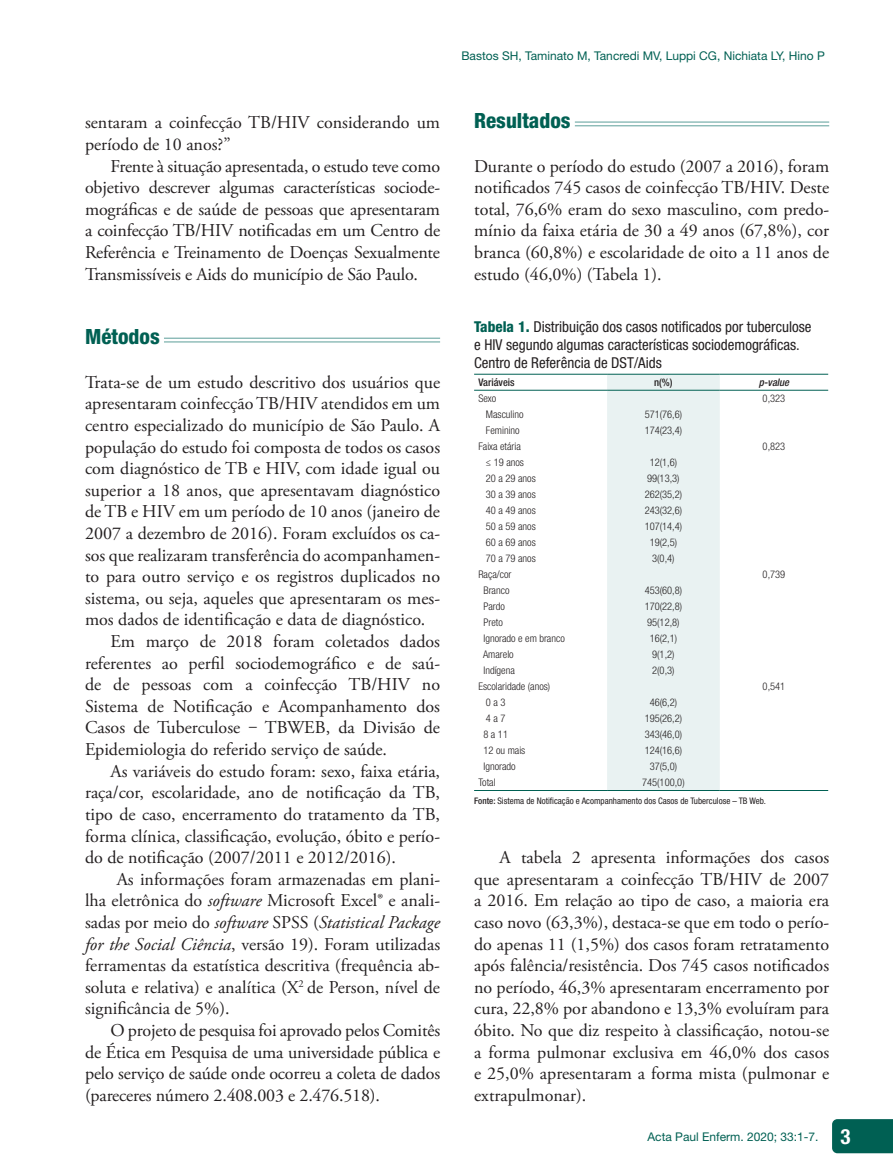
<style>
.page{position:relative;width:893px;height:1170px;background:#fff}
.page>*{position:absolute;margin:0;border:0;box-sizing:border-box;transform-origin:0 0}
.t1{font:800 condensed 21px "Helvetica Neue LT Std";color:#006053}
.t2{font:18px/21.6px "Adobe Garamond Pro";color:#231f20;text-align:justify}
.t3{font:italic 18px "Adobe Garamond Pro";color:#231f20}
.t4{font:condensed 15px/18px "Helvetica Neue LT Std";color:#231f20}
.t5{font:12px "Helvetica Neue LT Std";color:#006053}
.t6{font:300 condensed 10.5px "Helvetica Neue LT Std";color:#231f20}
.t7{font:500 condensed 10.5px "Helvetica Neue LT Std";color:#231f20}
.t8{font:italic 500 condensed 10.5px "Helvetica Neue LT Std";color:#231f20}
.t9{font:condensed 9px "Helvetica Neue LT Std";color:#231f20}
.s1{font-style:italic}
.s2{font-style:normal}
.s3{font-weight:800;color:#006053}
.s4{font-weight:500}
.s5{font-weight:700;font-stretch:condensed;font-size:21px;color:#fff}
</style>
<div class="page">
<div style="left:832px;top:1119px;width:61px;height:34px;background:#006053"></div>
<hr style="left:85px;top:338px;width:355px;height:1px;background:#5c9e99">
<hr style="left:85px;top:341px;width:355px;height:1px;background:#5c9e99">
<div style="left:85px;top:331px;width:79px;height:20px;background:#fff"></div>
<hr style="left:474px;top:122px;width:355px;height:1px;background:#5c9e99">
<hr style="left:474px;top:125px;width:355px;height:1px;background:#5c9e99">
<div style="left:474px;top:115px;width:101px;height:20px;background:#fff"></div>
<div style="left:607px;top:375px;width:113px;height:415px;background:#e9f2f2"></div>
<hr style="left:474px;top:790px;width:133px;height:1px;background:#006053">
<hr style="left:607px;top:790px;width:113px;height:1px;background:#006053">
<hr style="left:720px;top:790px;width:108px;height:1px;background:#006053">
<hr style="left:474px;top:374px;width:133px;height:1px;background:#006053">
<hr style="left:607px;top:374px;width:113px;height:1px;background:#006053">
<hr style="left:720px;top:374px;width:108px;height:1px;background:#006053">
<hr style="left:474px;top:390px;width:133px;height:1px;background:#006053">
<hr style="left:607px;top:390px;width:113px;height:1px;background:#006053">
<hr style="left:720px;top:390px;width:108px;height:1px;background:#006053">
<p class="t2" style="left:85px;top:112px;width:357px">sentaram a coinfecção TB/HIV considerando um período de 10 anos?”</p>
<p class="t2" style="left:85px;top:156px;width:357px;text-indent:26px">Frente à situação apresentada, o estudo teve como objetivo descrever algumas características sociode&shy;mográficas e de saúde de pessoas que apresentaram a coinfecção TB/HIV notificadas em um Centro de Referência e Treinamento de Doenças Sexualmente Transmissíveis e Aids do município de São Paulo.</p>
<p class="t1" style="left:85px;top:324px;width:76px">Métodos</p>
<p class="t2" style="left:85px;top:372px;width:357px">Trata-se de um estudo descritivo dos usuários que</p>
<p class="t2" style="left:85px;top:393px;width:357px">apresentaram coinfecção TB/HIV atendidos em um</p>
<p class="t2" style="left:85px;top:415px;width:356px">centro especializado do município de São Paulo. A</p>
<p class="t2" style="left:85px;top:436px;width:357px">população do estudo foi composta de todos os casos</p>
<p class="t2" style="left:85px;top:458px;width:356px">com diagnóstico de TB e HIV, com idade igual ou</p>
<p class="t2" style="left:85px;top:480px;width:357px">superior a 18 anos, que apresentavam diagnóstico</p>
<p class="t2" style="left:85px;top:501px;width:356px">de TB e HIV em um período de 10 anos (janeiro de</p>
<p class="t2" style="left:85px;top:523px;width:357px">2007 a dezembro de 2016). Foram excluídos os ca-</p>
<p class="t2" style="left:85px;top:544px;width:357px">sos que realizaram transferência do acompanhamen-</p>
<p class="t2" style="left:85px;top:566px;width:357px">to para outro serviço e os registros duplicados no</p>
<p class="t2" style="left:85px;top:588px;width:357px">sistema, ou seja, aqueles que apresentaram os mes-</p>
<p class="t2" style="left:85px;top:609px;width:342px">mos dados de identificação e data de diagnóstico.</p>
<p class="t2" style="left:111px;top:631px;width:331px">Em março de 2018 foram coletados dados</p>
<p class="t2" style="left:85px;top:652px;width:357px">referentes ao perfil sociodemográfico e de saú-</p>
<p class="t2" style="left:85px;top:674px;width:357px">de de pessoas com a coinfecção TB/HIV no</p>
<p class="t2" style="left:85px;top:696px;width:357px">Sistema de Notificação e Acompanhamento dos</p>
<p class="t2" style="left:85px;top:717px;width:357px">Casos de Tuberculose ‒ TBWEB, da Divisão de</p>
<p class="t2" style="left:85px;top:739px;width:304px">Epidemiologia do referido serviço de saúde.</p>
<p class="t2" style="left:111px;top:760px;width:331px">As variáveis do estudo foram: sexo, faixa etária,</p>
<p class="t2" style="left:85px;top:782px;width:357px">raça/cor, escolaridade, ano de notificação da TB,</p>
<p class="t2" style="left:85px;top:804px;width:357px">tipo de caso, encerramento do tratamento da TB,</p>
<p class="t2" style="left:85px;top:825px;width:357px">forma clínica, classificação, evolução, óbito e perío-</p>
<p class="t2" style="left:85px;top:847px;width:313px">do de notificação (2007/2011 e 2012/2016).</p>
<p class="t2" style="left:117px;top:868px;width:325px">As informações foram armazenadas em plani-</p>
<p class="t2" style="left:85px;top:890px;width:357px">lha eletrônica do <span class="s1">software</span> Microsoft Excel® e anali-</p>
<p class="t3" style="left:85px;top:911px;width:357px"><span class="s2">sadas por meio do</span> software <span class="s2">SPSS (</span>Statistical Package</p>
<p class="t2" style="left:85px;top:933px;width:357px"><span class="s1">for the Social Ciência</span>, versão 19). Foram utilizadas</p>
<p class="t2" style="left:85px;top:955px;width:357px">ferramentas da estatística descritiva (frequência ab-</p>
<p class="t2" style="left:85px;top:976px;width:357px">soluta e relativa) e analítica (X<sup>2</sup> de Person, nível de</p>
<p class="t2" style="left:85px;top:998px;width:146px">significância de 5%).</p>
<p class="t2" style="left:111px;top:1020px;width:331px">O projeto de pesquisa foi aprovado pelos Comitês</p>
<p class="t2" style="left:85px;top:1041px;width:357px">de Ética em Pesquisa de uma universidade pública e</p>
<p class="t2" style="left:85px;top:1063px;width:357px">pelo serviço de saúde onde ocorreu a coleta de dados</p>
<p class="t2" style="left:85px;top:1084px;width:296px">(pareceres número 2.408.003 e 2.476.518).</p>
<p class="t5" style="left:461px;top:48px;width:365px">Bastos SH, Taminato M, Tancredi MV, Luppi CG, Nichiata LY, Hino P</p>
<p class="t1" style="left:474px;top:108px;width:98px">Resultados</p>
<p class="t2" style="left:474px;top:156px;width:357px">Durante o período do estudo (2007 a 2016), foram notificados 745 casos de coinfecção TB/HIV. Deste total, 76,6% eram do sexo masculino, com predo&shy;mínio da faixa etária de 30 a 49 anos (67,8%), cor branca (60,8%) e escolaridade de oito a 11 anos de estudo (46,0%) (Tabela 1).</p>
<p class="t4" style="left:474px;top:317px;width:339px"><span class="s3">Tabela 1.</span> Distribuição dos casos notificados por tuberculose e HIV segundo algumas características sociodemográficas.<br>Centro de Referência de DST/Aids</p>
<p class="t7" style="left:478px;top:376px;width:38px">Variáveis</p>
<p class="t7" style="left:654px;top:376px;width:20px">n(%)</p>
<p class="t8" style="left:759px;top:376px;width:32px">p-value</p>
<p class="t6" style="left:478px;top:392px;width:19px">Sexo</p>
<p class="t6" style="left:763px;top:392px;width:24px">0,323</p>
<p class="t6" style="left:486px;top:408px;width:39px">Masculino</p>
<p class="t6" style="left:645px;top:408px;width:39px">571(76,6)</p>
<p class="t6" style="left:486px;top:424px;width:35px">Feminino</p>
<p class="t6" style="left:645px;top:424px;width:39px">174(23,4)</p>
<p class="t6" style="left:478px;top:440px;width:44px">Faixa etária</p>
<p class="t6" style="left:763px;top:440px;width:24px">0,823</p>
<p class="t6" style="left:486px;top:456px;width:40px">≤ 19 anos</p>
<p class="t6" style="left:650px;top:456px;width:29px">12(1,6)</p>
<p class="t6" style="left:486px;top:472px;width:51px">20 a 29 anos</p>
<p class="t6" style="left:647px;top:472px;width:34px">99(13,3)</p>
<p class="t6" style="left:486px;top:488px;width:51px">30 a 39 anos</p>
<p class="t6" style="left:645px;top:488px;width:39px">262(35,2)</p>
<p class="t6" style="left:486px;top:504px;width:51px">40 a 49 anos</p>
<p class="t6" style="left:645px;top:504px;width:39px">243(32,6)</p>
<p class="t6" style="left:486px;top:520px;width:51px">50 a 59 anos</p>
<p class="t6" style="left:645px;top:520px;width:39px">107(14,4)</p>
<p class="t6" style="left:486px;top:536px;width:51px">60 a 69 anos</p>
<p class="t6" style="left:650px;top:536px;width:29px">19(2,5)</p>
<p class="t6" style="left:486px;top:552px;width:51px">70 a 79 anos</p>
<p class="t6" style="left:652px;top:552px;width:24px">3(0,4)</p>
<p class="t6" style="left:478px;top:568px;width:35px">Raça/cor</p>
<p class="t6" style="left:763px;top:568px;width:24px">0,739</p>
<p class="t6" style="left:483px;top:584px;width:28px">Branco</p>
<p class="t6" style="left:645px;top:584px;width:39px">453(60,8)</p>
<p class="t6" style="left:483px;top:600px;width:23px">Pardo</p>
<p class="t6" style="left:645px;top:600px;width:39px">170(22,8)</p>
<p class="t6" style="left:483px;top:616px;width:21px">Preto</p>
<p class="t6" style="left:647px;top:616px;width:34px">95(12,8)</p>
<p class="t6" style="left:483px;top:632px;width:83px">Ignorado e em branco</p>
<p class="t6" style="left:650px;top:632px;width:29px">16(2,1)</p>
<p class="t6" style="left:483px;top:648px;width:32px">Amarelo</p>
<p class="t6" style="left:652px;top:648px;width:24px">9(1,2)</p>
<p class="t6" style="left:483px;top:664px;width:33px">Indígena</p>
<p class="t6" style="left:652px;top:664px;width:24px">2(0,3)</p>
<p class="t6" style="left:478px;top:680px;width:73px">Escolaridade (anos)</p>
<p class="t6" style="left:763px;top:680px;width:24px">0,541</p>
<p class="t6" style="left:486px;top:696px;width:21px">0 a 3</p>
<p class="t6" style="left:650px;top:696px;width:29px">46(6,2)</p>
<p class="t6" style="left:486px;top:712px;width:21px">4 a 7</p>
<p class="t6" style="left:645px;top:712px;width:39px">195(26,2)</p>
<p class="t6" style="left:483px;top:728px;width:26px">8 a 11</p>
<p class="t6" style="left:645px;top:728px;width:39px">343(46,0)</p>
<p class="t6" style="left:483px;top:744px;width:43px">12 ou mais</p>
<p class="t6" style="left:645px;top:744px;width:39px">124(16,6)</p>
<p class="t6" style="left:483px;top:760px;width:34px">Ignorado</p>
<p class="t6" style="left:650px;top:760px;width:29px">37(5,0)</p>
<p class="t6" style="left:478px;top:776px;width:19px">Total</p>
<p class="t6" style="left:642px;top:776px;width:44px">745(100,0)</p>
<p class="t9" style="left:474px;top:795px;width:293px"><span class="s4">Fonte:</span> Sistema de Notificação e Acompanhamento dos Casos de Tuberculose – TB Web.</p>
<p class="t2" style="left:474px;top:847px;width:357px;text-indent:26px">A tabela 2 apresenta informações dos casos que apresentaram a coinfecção TB/HIV de 2007 a 2016. Em relação ao tipo de caso, a maioria era caso novo (63,3%), destaca-se que em todo o perío&shy;do apenas 11 (1,5%) dos casos foram retratamento após falência/resistência. Dos 745 casos notificados no período, 46,3% apresentaram encerramento por cura, 22,8% por abandono e 13,3% evoluíram para óbito. No que diz respeito à classificação, notou-se a forma pulmonar exclusiva em 46,0% dos casos e 25,0% apresentaram a forma mista (pulmonar e extrapulmonar).</p>
<p class="t5" style="left:647px;top:1129px;width:205px">Acta Paul Enferm. 2020; 33:1-7. <span class="s5">3</span></p>
</div>
